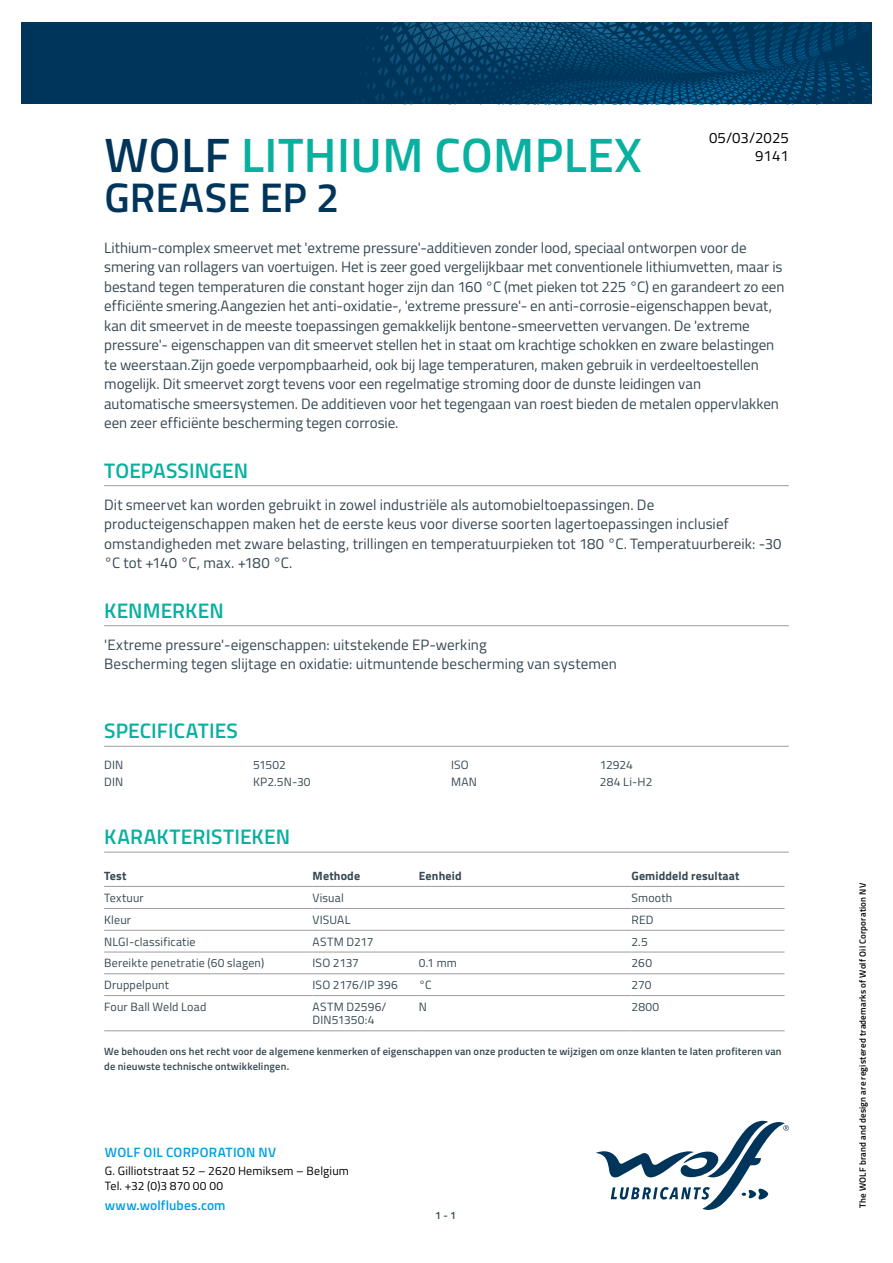
<style>
.page{position:relative;width:893px;height:1263px;background:#fff}
.page>*{position:absolute;margin:0;border:0;box-sizing:border-box;transform-origin:0 0}
.t1{font:600 48.3px "Titillium";letter-spacing:.01em;color:#08b0a0}
.t2{font:600 41.4px "Titillium";color:#00355b}
.t3{font:600 21px "Titillium";letter-spacing:.005em;color:#08b0a0}
.t4{font:15px/19.5px "Titillium";color:#364953}
.t5{font:15px/18px "Titillium";color:#000;text-align:right}
.t6{font:600 13.5px "Titillium";letter-spacing:.015em;color:#009fe3}
.t7{font:12px/13.5px "Titillium";letter-spacing:.015em;color:#364953}
.t8{font:12px/14.4px "Titillium";letter-spacing:.015em;color:#000}
.t9{font:700 12px "Titillium";letter-spacing:.015em;color:#364953}
.t10{font:600 10.5px/15px "Titillium";letter-spacing:.02em;color:#364953}
.t11{font:600 9px "Titillium";letter-spacing:.025em;color:#000}
.s1{color:#00355b}
</style>
<div class="page">
<svg style="left:596px;top:1121px;width:193px;height:89px"></svg>
<svg style="left:21px;top:22px;width:851px;height:82px;background:#013b62"></svg>
<hr style="left:104px;top:485px;width:685px;height:1px;background:#9d9d9c">
<hr style="left:104px;top:625px;width:685px;height:1px;background:#9d9d9c">
<hr style="left:104px;top:746px;width:685px;height:1px;background:#9d9d9c">
<hr style="left:104px;top:852px;width:685px;height:1px;background:#9d9d9c">
<hr style="left:104px;top:886px;width:209px;height:1px;background:#9d9d9c">
<hr style="left:313px;top:886px;width:106px;height:1px;background:#9d9d9c">
<hr style="left:419px;top:886px;width:212px;height:1px;background:#9d9d9c">
<hr style="left:631px;top:886px;width:153px;height:1px;background:#9d9d9c">
<hr style="left:104px;top:908px;width:209px;height:1px;background:#9d9d9c">
<hr style="left:313px;top:908px;width:106px;height:1px;background:#9d9d9c">
<hr style="left:419px;top:908px;width:212px;height:1px;background:#9d9d9c">
<hr style="left:631px;top:908px;width:153px;height:1px;background:#9d9d9c">
<hr style="left:104px;top:930px;width:209px;height:1px;background:#9d9d9c">
<hr style="left:313px;top:930px;width:106px;height:1px;background:#9d9d9c">
<hr style="left:419px;top:930px;width:212px;height:1px;background:#9d9d9c">
<hr style="left:631px;top:930px;width:153px;height:1px;background:#9d9d9c">
<hr style="left:104px;top:952px;width:209px;height:1px;background:#9d9d9c">
<hr style="left:313px;top:952px;width:106px;height:1px;background:#9d9d9c">
<hr style="left:419px;top:952px;width:212px;height:1px;background:#9d9d9c">
<hr style="left:631px;top:952px;width:153px;height:1px;background:#9d9d9c">
<hr style="left:104px;top:973px;width:209px;height:1px;background:#9d9d9c">
<hr style="left:313px;top:973px;width:106px;height:1px;background:#9d9d9c">
<hr style="left:419px;top:973px;width:212px;height:1px;background:#9d9d9c">
<hr style="left:631px;top:973px;width:153px;height:1px;background:#9d9d9c">
<hr style="left:104px;top:995px;width:209px;height:1px;background:#9d9d9c">
<hr style="left:313px;top:995px;width:106px;height:1px;background:#9d9d9c">
<hr style="left:419px;top:995px;width:212px;height:1px;background:#9d9d9c">
<hr style="left:631px;top:995px;width:153px;height:1px;background:#9d9d9c">
<hr style="left:104px;top:1030px;width:209px;height:1px;background:#9d9d9c">
<hr style="left:313px;top:1030px;width:106px;height:1px;background:#9d9d9c">
<hr style="left:419px;top:1030px;width:212px;height:1px;background:#9d9d9c">
<hr style="left:631px;top:1030px;width:153px;height:1px;background:#9d9d9c">
<p class="t5" style="left:709px;top:128px;width:81px">05/03/2025<br>9141</p>
<h1 class="t1" style="left:104px;top:118px;width:539px"><span class="s1">WOLF</span> LITHIUM COMPLEX</h1>
<h2 class="t2" style="left:104px;top:166px;width:236px">GREASE EP 2</h2>
<p class="t4" style="left:104px;top:237px;width:682px">Lithium-complex smeervet met 'extreme pressure'-additieven zonder lood, speciaal ontworpen voor de smering van rollagers van voertuigen. Het is zeer goed vergelijkbaar met conventionele lithiumvetten, maar is bestand tegen temperaturen die constant hoger zijn dan 160 °C (met pieken tot 225 °C) en garandeert zo een efficiënte smering.Aangezien het anti-oxidatie-, 'extreme pressure'- en anti-corrosie-eigenschappen bevat, kan dit smeervet in de meeste toepassingen gemakkelijk bentone-smeervetten vervangen. De 'extreme pressure'- eigenschappen van dit smeervet stellen het in staat om krachtige schokken en zware belastingen te weerstaan.Zijn goede verpompbaarheid, ook bij lage temperaturen, maken gebruik in verdeeltoestellen mogelijk. Dit smeervet zorgt tevens voor een regelmatige stroming door de dunste leidingen van automatische smeersystemen. De additieven voor het tegengaan van roest bieden de metalen oppervlakken een zeer efficiënte bescherming tegen corrosie.</p>
<h3 class="t3" style="left:104px;top:454px;width:145px">TOEPASSINGEN</h3>
<p class="t4" style="left:104px;top:494px;width:679px">Dit smeervet kan worden gebruikt in zowel industriële als automobieltoepassingen. De producteigenschappen maken het de eerste keus voor diverse soorten lagertoepassingen inclusief omstandigheden met zware belasting, trillingen en temperatuurpieken tot 180 °C. Temperatuurbereik: -30 °C tot +140 °C, max. +180 °C.</p>
<h3 class="t3" style="left:104px;top:594px;width:121px">KENMERKEN</h3>
<p class="t4" style="left:104px;top:634px;width:514px">'Extreme pressure'-eigenschappen: uitstekende EP-werking<br>Bescherming tegen slijtage en oxidatie: uitmuntende bescherming van systemen</p>
<h3 class="t3" style="left:104px;top:715px;width:135px">SPECIFICATIES</h3>
<p class="t7" style="left:104px;top:757px;width:21px">DIN</p>
<p class="t7" style="left:253px;top:757px;width:34px">51502</p>
<p class="t7" style="left:104px;top:775px;width:21px">DIN</p>
<p class="t7" style="left:253px;top:775px;width:59px">KP2.5N-30</p>
<p class="t7" style="left:451px;top:757px;width:19px">ISO</p>
<p class="t7" style="left:600px;top:757px;width:35px">12924</p>
<p class="t7" style="left:451px;top:775px;width:27px">MAN</p>
<p class="t7" style="left:600px;top:775px;width:54px">284 Li-H2</p>
<h3 class="t3" style="left:104px;top:821px;width:187px">KARAKTERISTIEKEN</h3>
<p class="t9" style="left:104px;top:867px;width:24px">Test</p>
<p class="t9" style="left:313px;top:867px;width:49px">Methode</p>
<p class="t9" style="left:419px;top:867px;width:44px">Eenheid</p>
<p class="t9" style="left:631px;top:867px;width:110px">Gemiddeld resultaat</p>
<p class="t7" style="left:104px;top:891px;width:41px">Textuur</p>
<p class="t7" style="left:313px;top:891px;width:33px">Visual</p>
<p class="t7" style="left:631px;top:891px;width:42px">Smooth</p>
<p class="t7" style="left:104px;top:912px;width:28px">Kleur</p>
<p class="t7" style="left:313px;top:912px;width:39px">VISUAL</p>
<p class="t7" style="left:631px;top:912px;width:24px">RED</p>
<p class="t7" style="left:104px;top:934px;width:93px">NLGI-classificatie</p>
<p class="t7" style="left:313px;top:934px;width:62px">ASTM D217</p>
<p class="t7" style="left:631px;top:934px;width:18px">2.5</p>
<p class="t7" style="left:104px;top:956px;width:162px">Bereikte penetratie (60 slagen)</p>
<p class="t7" style="left:313px;top:956px;width:48px">ISO 2137</p>
<p class="t7" style="left:419px;top:956px;width:40px">0.1 mm</p>
<p class="t7" style="left:631px;top:956px;width:22px">260</p>
<p class="t7" style="left:104px;top:978px;width:66px">Druppelpunt</p>
<p class="t7" style="left:313px;top:978px;width:87px">ISO 2176/IP 396</p>
<p class="t7" style="left:419px;top:978px;width:14px">°C</p>
<p class="t7" style="left:631px;top:978px;width:22px">270</p>
<p class="t7" style="left:104px;top:999px;width:104px">Four Ball Weld Load</p>
<p class="t7" style="left:313px;top:999px;width:75px">ASTM D2596/<br>DIN51350:4</p>
<p class="t7" style="left:419px;top:999px;width:10px">N</p>
<p class="t7" style="left:631px;top:999px;width:29px">2800</p>
<p class="t10" style="left:104px;top:1043px;width:679px">We behouden ons het recht voor de algemene kenmerken of eigenschappen van onze producten te wijzigen om onze klanten te laten profiteren van de nieuwste technische ontwikkelingen.</p>
<p class="t6" style="left:105px;top:1142px;width:173px">WOLF OIL CORPORATION NV</p>
<p class="t8" style="left:105px;top:1163px;width:246px">G. Gilliotstraat 52 – 2620 Hemiksem – Belgium<br>Tel. +32 (0)3 870 00 00</p>
<p class="t6" style="left:105px;top:1195px;width:122px">www.wolflubes.com</p>
<p class="t10" style="left:435px;top:1207px;width:22px">1 - 1</p>
<p class="t11" style="left:856px;top:1208px;width:326px;rotate:-90deg">The WOLF brand and design are registered trademarks of Wolf Oil Corporation NV</p>
</div>
